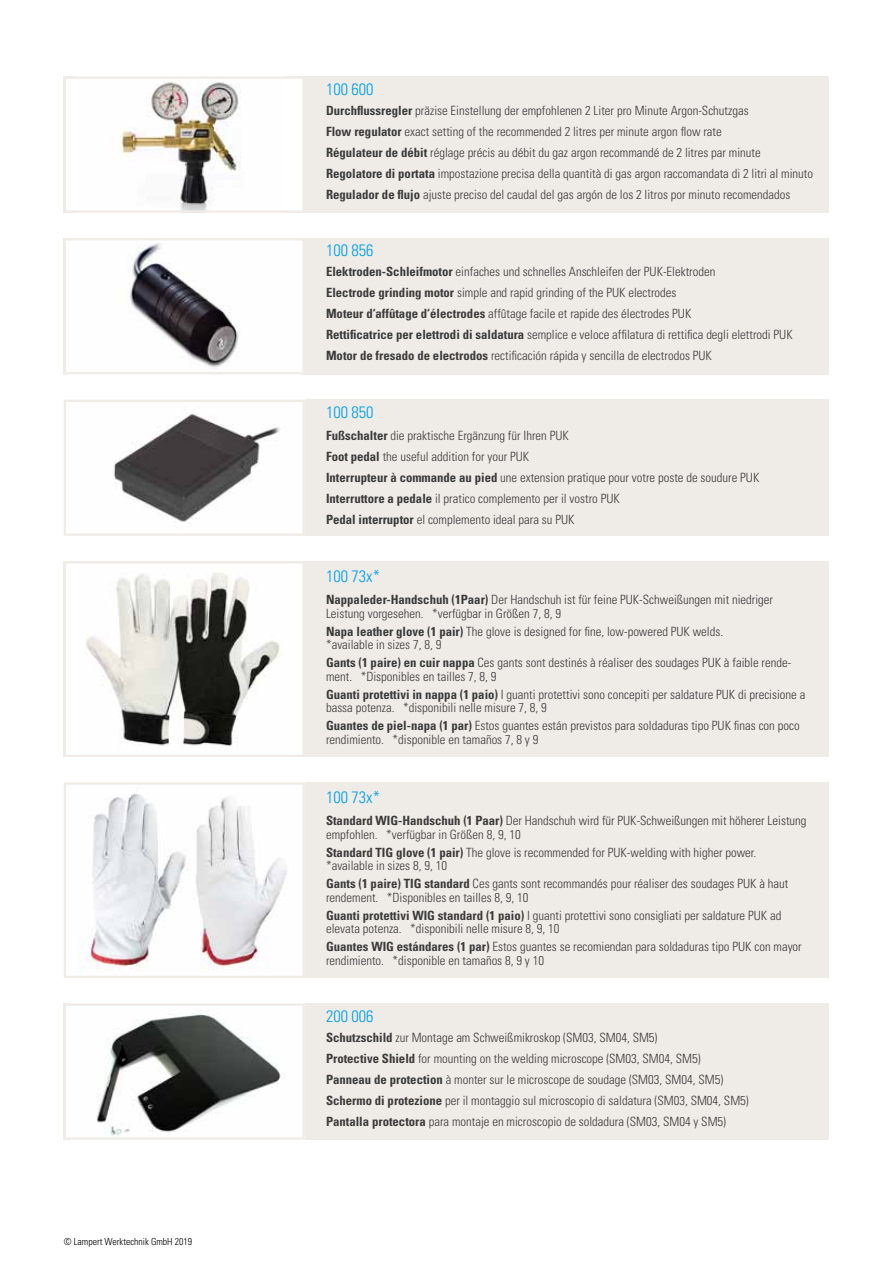
<style>
.page{position:relative;width:893px;height:1263px;background:#fff}
.page>*{position:absolute;margin:0;border:0;box-sizing:border-box;transform-origin:0 0}
.t1{font:300 condensed 16.5px "Univers LT Std";color:#009ee3}
.t2{font:300 condensed 12.75px/21px "Univers LT Std";color:#3a3a39}
.t3{font:300 condensed 9.75px "Univers LT Std";color:#000}
.s1{font-weight:700}
</style>
<div class="page">
<div style="left:64px;top:77px;width:765px;height:136px;background:#efece8"></div>
<div style="left:65px;top:78px;width:239px;height:133px;background:#fff"></div>
<img style="left:120px;top:82px;width:121px;height:128px">
<div style="left:64px;top:77px;width:241px;height:136px;border:2px solid #efece8"></div>
<div style="left:64px;top:400px;width:765px;height:136px;background:#efece8"></div>
<img style="left:67px;top:403px;width:235px;height:130px">
<div style="left:64px;top:400px;width:241px;height:136px;border:2px solid #efece8"></div>
<div style="left:64px;top:238px;width:765px;height:136px;background:#efece8"></div>
<img style="left:67px;top:241px;width:234px;height:130px">
<div style="left:64px;top:238px;width:241px;height:136px;border:2px solid #efece8"></div>
<div style="left:64px;top:782px;width:765px;height:196px;background:#efece8"></div>
<img style="left:67px;top:785px;width:235px;height:190px">
<div style="left:64px;top:782px;width:241px;height:196px;border:2px solid #efece8"></div>
<div style="left:64px;top:561px;width:765px;height:196px;background:#efece8"></div>
<div style="left:65px;top:562px;width:239px;height:194px;background:#fff"></div>
<img style="left:86px;top:572px;width:196px;height:174px">
<div style="left:64px;top:561px;width:241px;height:196px;border:2px solid #efece8"></div>
<div style="left:64px;top:1003px;width:765px;height:137px;background:#efece8"></div>
<img style="left:71px;top:1006px;width:231px;height:131px">
<div style="left:64px;top:1003px;width:241px;height:137px;border:2px solid #efece8"></div>
<p class="t3" style="left:64px;top:1236px;width:130px">© Lampert Werktechnik GmbH 2019</p>
<p class="t1" style="left:326px;top:79px;width:49px">100 600</p>
<p class="t2" style="left:326px;top:100px;width:489px"><span class="s1">Durchflussregler</span> präzise Einstellung der empfohlenen 2 Liter pro Minute Argon-Schutzgas<br><span class="s1">Flow regulator</span> exact setting of the recommended 2 litres per minute argon flow rate<br><span class="s1">Régulateur de débit</span> réglage précis au débit du gaz argon recommandé de 2 litres par minute <span class="s1">Regolatore di portata</span> impostazione precisa della quantità di gas argon raccomandata di 2 litri al minuto <span class="s1">Regulador de flujo</span> ajuste preciso del caudal del gas argón de los 2 litros por minuto recomendados</p>
<p class="t1" style="left:326px;top:241px;width:49px">100 856</p>
<p class="t2" style="left:326px;top:261px;width:468px"><span class="s1">Elektroden-Schleifmotor</span> einfaches und schnelles Anschleifen der PUK-Elektroden<br><span class="s1">Electrode grinding motor</span> simple and rapid grinding of the PUK electrodes<br><span class="s1">Moteur d‘affûtage d‘électrodes</span> affûtage facile et rapide des électrodes PUK<br><span class="s1">Rettificatrice per elettrodi di saldatura</span> semplice e veloce affilatura di rettifica degli elettrodi PUK <span class="s1">Motor de fresado de electrodos</span> rectificación rápida y sencilla de electrodos PUK</p>
<p class="t1" style="left:326px;top:402px;width:49px">100 850</p>
<p class="t2" style="left:326px;top:425px;width:435px"><span class="s1">Fußschalter</span> die praktische Ergänzung für Ihren PUK<br><span class="s1">Foot pedal</span> the useful addition for your PUK<br><span class="s1">Interrupteur à commande au pied</span> une extension pratique pour votre poste de soudure PUK <span class="s1">Interruttore a pedale</span> il pratico complemento per il vostro PUK<br><span class="s1">Pedal interruptor</span> el complemento ideal para su PUK</p>
<p class="t1" style="left:326px;top:567px;width:56px">100 73x*</p>
<p class="t2" style="left:326px;top:593px;width:449px;line-height:13.5px"><span class="s1">Nappaleder-Handschuh (1Paar)</span> Der Handschuh ist für feine PUK-Schweißungen mit niedriger<br>Leistung vorgesehen. *verfügbar in Größen 7, 8, 9</p>
<p class="t2" style="left:326px;top:624px;width:399px;line-height:13.5px"><span class="s1">Napa leather glove (1 pair)</span> The glove is designed for fine, low-powered PUK welds. *available in sizes 7, 8, 9</p>
<p class="t2" style="left:326px;top:656px;width:467px;line-height:13.5px"><span class="s1">Gants (1 paire) en cuir nappa</span> Ces gants sont destinés à réaliser des soudages PUK à faible rende&shy;ment. *Disponibles en tailles 7, 8, 9</p>
<p class="t2" style="left:326px;top:687px;width:481px;line-height:13.5px"><span class="s1">Guanti protettivi in nappa (1 paio)</span> I guanti protettivi sono concepiti per saldature PUK di precisione a bassa potenza. *disponibili nelle misure 7, 8, 9</p>
<p class="t2" style="left:326px;top:719px;width:475px;line-height:13.5px"><span class="s1">Guantes de piel-napa (1 par)</span> Estos guantes están previstos para soldaduras tipo PUK finas con poco rendimiento. *disponible en tamaños 7, 8 y 9</p>
<p class="t1" style="left:326px;top:788px;width:56px">100 73x*</p>
<p class="t2" style="left:326px;top:814px;width:482px;line-height:13.5px"><span class="s1">Standard WIG-Handschuh (1 Paar)</span> Der Handschuh wird für PUK-Schweißungen mit höherer Leistung empfohlen. *verfügbar in Größen 8, 9, 10</p>
<p class="t2" style="left:326px;top:845px;width:432px;line-height:13.5px"><span class="s1">Standard TIG glove (1 pair)</span> The glove is recommended for PUK-welding with higher power. *available in sizes 8, 9, 10</p>
<p class="t2" style="left:326px;top:877px;width:464px;line-height:13.5px"><span class="s1">Gants (1 paire) TIG standard</span> Ces gants sont recommandés pour réaliser des soudages PUK à haut rendement. *Disponibles en tailles 8, 9, 10</p>
<p class="t2" style="left:326px;top:908px;width:457px;line-height:13.5px"><span class="s1">Guanti protettivi WIG standard (1 paio)</span> I guanti protettivi sono consigliati per saldature PUK ad elevata potenza. *disponibili nelle misure 8, 9, 10</p>
<p class="t2" style="left:326px;top:940px;width:477px;line-height:13.5px"><span class="s1">Guantes WIG estándares (1 par)</span> Estos guantes se recomiendan para soldaduras tipo PUK con mayor rendimiento. *disponible en tamaños 8, 9 y 10</p>
<p class="t1" style="left:326px;top:1006px;width:49px">200 006</p>
<p class="t2" style="left:326px;top:1027px;width:424px"><span class="s1">Schutzschild</span> zur Montage am Schweißmikroskop (SM03, SM04, SM5)<br><span class="s1">Protective Shield</span> for mounting on the welding microscope (SM03, SM04, SM5)<br><span class="s1">Panneau de protection</span> à monter sur le microscope de soudage (SM03, SM04, SM5)<br><span class="s1">Schermo di protezione</span> per il montaggio sul microscopio di saldatura (SM03, SM04, SM5)<br><span class="s1">Pantalla protectora</span> para montaje en microscopio de soldadura (SM03, SM04 y SM5)</p>
</div>
